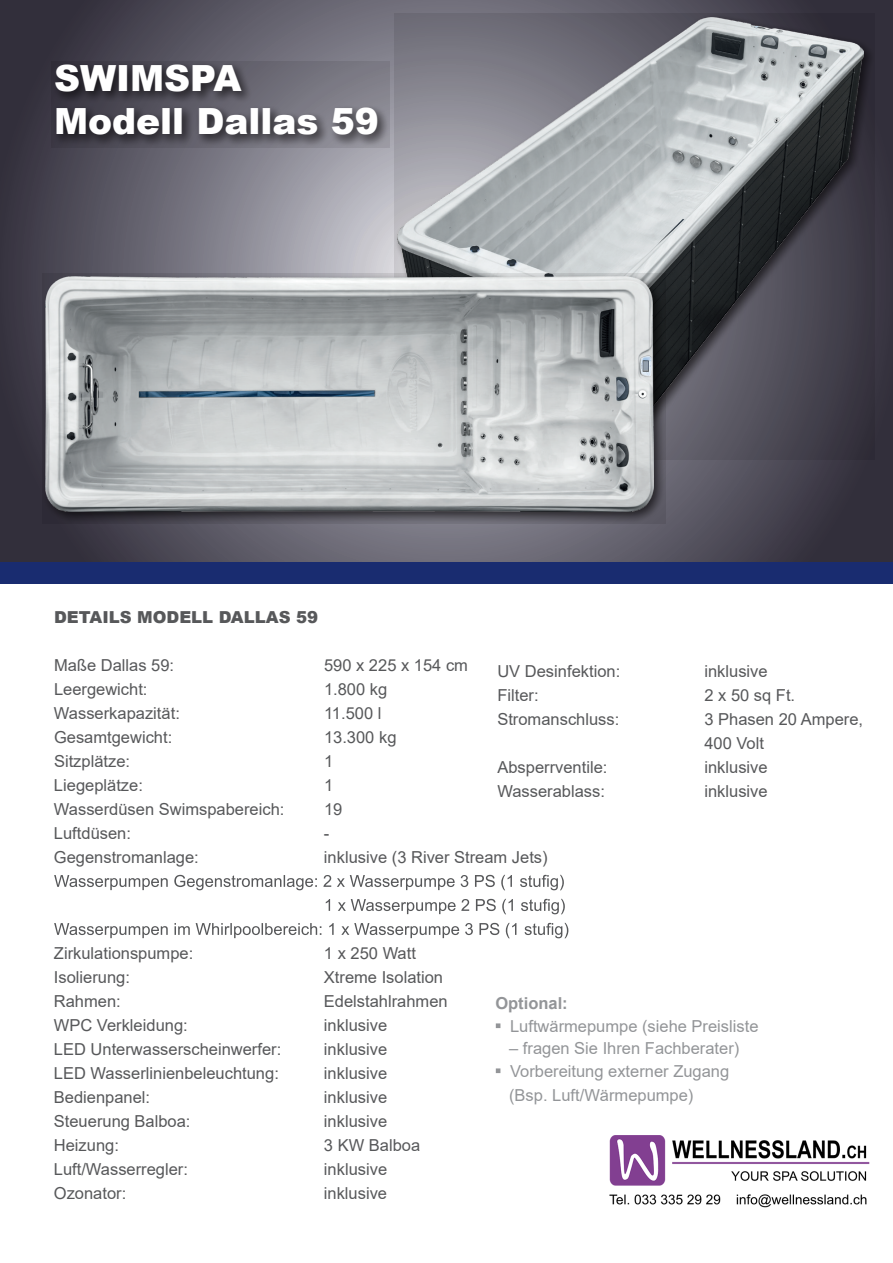
<style>
.page{position:relative;width:893px;height:1263px;background:#fff}
.page>*{position:absolute;margin:0;border:0;box-sizing:border-box;transform-origin:0 0}
.t1{font:900 36.15px/43.3px "Arial";color:#fff}
.t2{font:16.5px/24px "Arial";color:#57585a}
.t3{font:16.5px/22.5px "Arial";color:#939598}
.t4{font:900 16.5px "Arial";color:#57585a}
.t5{font:700 16.5px "Arial";color:#939598}
</style>
<div class="page">
<svg style="left:0;top:0;width:893px;height:563px;background:#5b5965"></svg>
<div style="left:0;top:563px;width:893px;height:21px;background:#192c70"></div>
<svg style="left:52px;top:61px;width:338px;height:86px;background:#53515a"></svg>
<svg style="left:54px;top:875px;width:510px;height:15px"></svg>
<svg style="left:326px;top:899px;width:239px;height:15px"></svg>
<svg style="left:54px;top:923px;width:514px;height:15px"></svg>
<svg style="left:394px;top:14px;width:481px;height:446px;background:#474550"></svg>
<img style="left:398px;top:17px;width:465px;height:430px">
<svg style="left:42px;top:273px;width:624px;height:250px;background:#4d4d54"></svg>
<img style="left:45px;top:277px;width:608px;height:234px">
<svg style="left:496px;top:1023px;width:4px;height:5px"></svg>
<svg style="left:496px;top:1068px;width:4px;height:5px"></svg>
<img style="left:609px;top:1135px;width:261px;height:73px">
<h1 class="t1" style="left:54px;top:55px;width:326px">SWIMSPA<br>Modell Dallas 59</h1>
<p class="t4" style="left:54px;top:605px;width:266px">DETAILS MODELL DALLAS 59</p>
<p class="t2" style="left:54px;top:653px;width:122px">Maße Dallas 59:</p>
<p class="t2" style="left:324px;top:653px;width:145px">590 x 225 x 154 cm</p>
<p class="t2" style="left:54px;top:677px;width:95px">Leergewicht:</p>
<p class="t2" style="left:324px;top:677px;width:65px">1.800 kg</p>
<p class="t2" style="left:54px;top:701px;width:127px">Wasserkapazität:</p>
<p class="t2" style="left:324px;top:701px;width:59px">11.500 l</p>
<p class="t2" style="left:54px;top:725px;width:120px">Gesamtgewicht:</p>
<p class="t2" style="left:324px;top:725px;width:74px">13.300 kg</p>
<p class="t2" style="left:54px;top:749px;width:78px">Sitzplätze:</p>
<p class="t2" style="left:324px;top:749px;width:11px">1</p>
<p class="t2" style="left:54px;top:773px;width:90px">Liegeplätze:</p>
<p class="t2" style="left:324px;top:773px;width:11px">1</p>
<p class="t2" style="left:54px;top:797px;width:232px">Wasserdüsen Swimspabereich:</p>
<p class="t2" style="left:324px;top:797px;width:20px">19</p>
<p class="t2" style="left:54px;top:821px;width:79px">Luftdüsen:</p>
<p class="t2" style="left:324px;top:821px;width:7px">-</p>
<p class="t2" style="left:54px;top:845px;width:146px">Gegenstromanlage:</p>
<p class="t2" style="left:324px;top:845px;width:225px">inklusive (3 River Stream Jets)</p>
<p class="t2" style="left:497px;top:659px;width:124px">UV Desinfektion:</p>
<p class="t2" style="left:704px;top:659px;width:65px">inklusive</p>
<p class="t2" style="left:497px;top:683px;width:43px">Filter:</p>
<p class="t2" style="left:704px;top:683px;width:92px">2 x 50 sq Ft.</p>
<p class="t2" style="left:497px;top:707px;width:123px">Stromanschluss:</p>
<p class="t2" style="left:704px;top:707px;width:160px">3 Phasen 20 Ampere,<br>400 Volt</p>
<p class="t2" style="left:497px;top:755px;width:112px">Absperrventile:</p>
<p class="t2" style="left:704px;top:755px;width:65px">inklusive</p>
<p class="t2" style="left:497px;top:779px;width:109px">Wasserablass:</p>
<p class="t2" style="left:704px;top:779px;width:65px">inklusive</p>
<p class="t2" style="left:54px;top:941px;width:141px">Zirkulationspumpe:</p>
<p class="t2" style="left:324px;top:941px;width:94px">1 x 250 Watt</p>
<p class="t2" style="left:54px;top:965px;width:78px">Isolierung:</p>
<p class="t2" style="left:324px;top:965px;width:121px">Xtreme Isolation</p>
<p class="t2" style="left:54px;top:989px;width:68px">Rahmen:</p>
<p class="t2" style="left:324px;top:989px;width:125px">Edelstahlrahmen</p>
<p class="t2" style="left:54px;top:1013px;width:135px">WPC Verkleidung:</p>
<p class="t2" style="left:324px;top:1013px;width:65px">inklusive</p>
<p class="t2" style="left:54px;top:1037px;width:229px">LED Unterwasserscheinwerfer:</p>
<p class="t2" style="left:324px;top:1037px;width:65px">inklusive</p>
<p class="t2" style="left:54px;top:1061px;width:226px">LED Wasserlinienbeleuchtung:</p>
<p class="t2" style="left:324px;top:1061px;width:65px">inklusive</p>
<p class="t2" style="left:54px;top:1085px;width:98px">Bedienpanel:</p>
<p class="t2" style="left:324px;top:1085px;width:65px">inklusive</p>
<p class="t2" style="left:54px;top:1109px;width:138px">Steuerung Balboa:</p>
<p class="t2" style="left:324px;top:1109px;width:65px">inklusive</p>
<p class="t2" style="left:54px;top:1133px;width:67px">Heizung:</p>
<p class="t2" style="left:324px;top:1133px;width:98px">3 KW Balboa</p>
<p class="t2" style="left:54px;top:1157px;width:136px">Luft/Wasserregler:</p>
<p class="t2" style="left:324px;top:1157px;width:65px">inklusive</p>
<p class="t2" style="left:54px;top:1181px;width:74px">Ozonator:</p>
<p class="t2" style="left:324px;top:1181px;width:65px">inklusive</p>
<p class="t5" style="left:495px;top:992px;width:74px">Optional:</p>
<p class="t3" style="left:495px;top:1014px;width:265px">· Luftwärmepumpe (siehe Preisliste</p>
<p class="t3" style="left:495px;top:1037px;width:245px;text-indent:14px">– fragen Sie Ihren Fachberater) · Vorbereitung externer Zugang</p>
<p class="t3" style="left:509px;top:1083px;width:186px">(Bsp. Luft/Wärmepumpe)</p>
</div>
